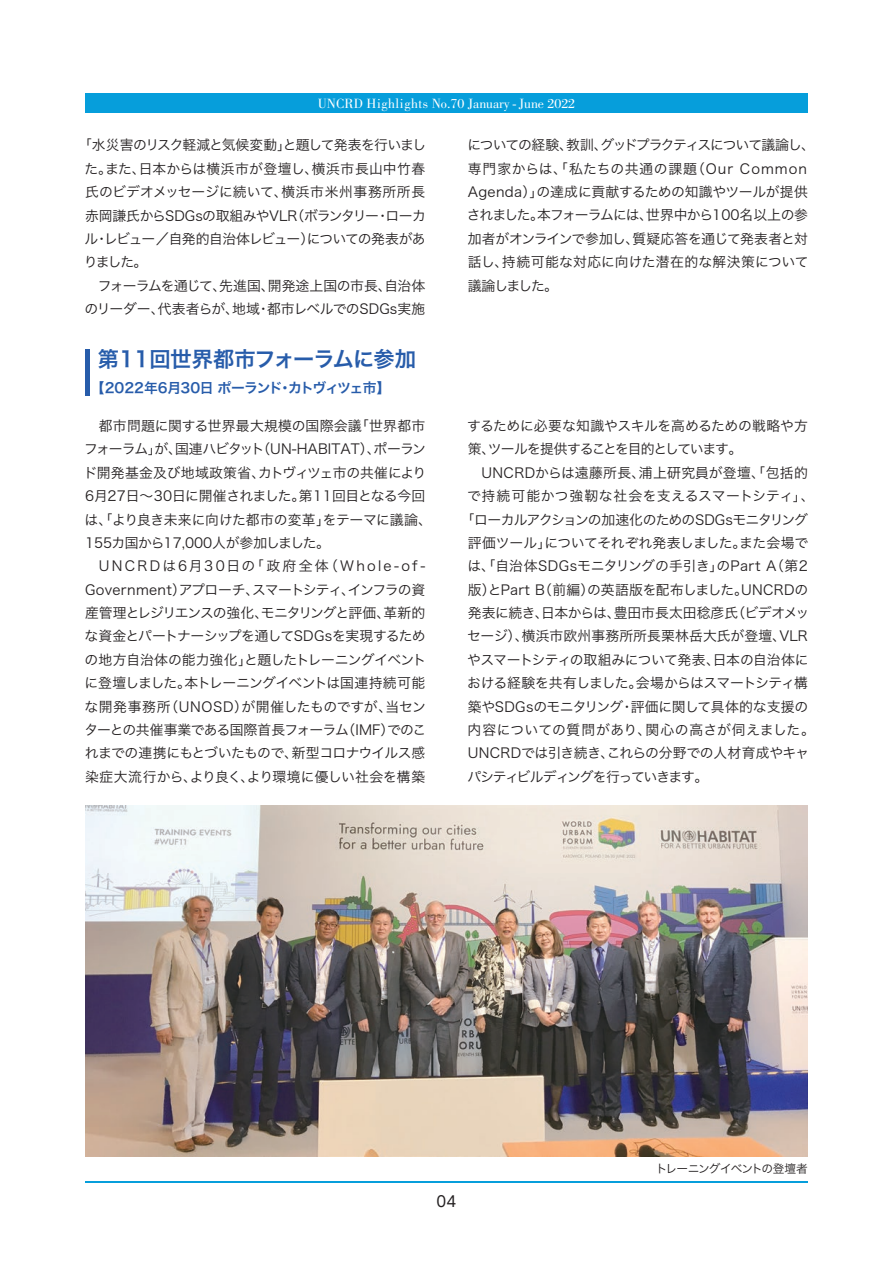
<style>
.page{position:relative;width:893px;height:1263px;background:#fff}
.page>*{position:absolute;margin:0;border:0;box-sizing:border-box;transform-origin:0 0}
.t1{font:21.3px "Hira Kaku Pro N W6";color:#275caa}
.t2{font:14.85px "UD Shin Go Pro";color:#231f20}
.t3{font:13.8px/23.4px "Hira Kaku Pro N W3";letter-spacing:-.02em;color:#231f20}
.t4{font:13.8px/23.4px "Hira Kaku Pro N W3";letter-spacing:-.04em;color:#231f20}
.t5{font:13.8px "Hira Kaku Pro N W3";letter-spacing:.01em;color:#231f20}
.t6{font:13.8px "Bodoni";color:#fff}
.t7{font:13.8px "Hira Kaku Pro N W3";letter-spacing:.02em;color:#231f20}
.t8{font:13.8px "Hira Kaku Pro N W3";letter-spacing:-.06em;color:#231f20}
.t9{font:13.8px "Hira Kaku Pro N W3";letter-spacing:.025em;color:#231f20}
.t10{font:13.8px "Hira Kaku Pro N W6";letter-spacing:-.04em;color:#275caa}
.t11{font:13.8px "Hira Kaku Pro N W3";letter-spacing:.035em;color:#231f20}
.t12{font:13.8px "Hira Kaku Pro N W3";letter-spacing:.03em;color:#231f20}
.t13{font:13.8px "Hira Kaku Pro N W3";letter-spacing:-.08em;color:#231f20}
.t14{font:11.7px "Hira Kaku Pro N W3";letter-spacing:-.085em;color:#231f20}
</style>
<div class="page">
<img style="left:85px;top:806px;width:723px;height:351px">
<hr style="left:85px;top:349px;width:4px;height:46px;background:#275caa">
<hr style="left:85px;top:1181px;width:723px;height:1px;background:#069edb">
<div style="left:85px;top:94px;width:723px;height:19px;background:#069edb"></div>
<p class="t6" style="left:318px;top:96px;width:259px">UNCRD Highlights No.70 January -June 2022</p>
<p class="t3" style="left:84px;top:132px;width:344px;text-align:justify;text-indent:-6px">「水災害のリスク軽減と気候変動」と題して発表を行いました。また、日本からは横浜市が登壇し、横浜市長山中竹春氏のビデオメッセージに続いて、横浜市米州事務所所長赤岡謙氏からSDGsの取組みやVLR（ボランタリー・ローカル・レビュー／自発的自治体レビュー）についての発表がありました。</p>
<p class="t3" style="left:85px;top:273px;width:342px;text-align:right">フォーラムを通じて、先進国、開発途上国の市長、自治体のリーダー、代表者らが、地域・都市レベルでのSDGs実施</p>
<h1 class="t1" style="left:98px;top:340px;width:320px">第11回世界都市フォーラムに参加</h1>
<p class="t10" style="left:91px;top:375px;width:301px">【2022年6月30日 ポーランド・カトヴィツェ市】</p>
<p class="t3" style="left:84px;top:413px;width:350px;text-indent:15px">都市問題に関する世界最大規模の国際会議「世界都市フォーラム」が、国連ハビタット（UN-HABITAT）、ポーランド開発基金及び地域政策省、カトヴィツェ市の共催により<br>6月27日～30日に開催されました。第11回目となる今回は、「より良き未来に向けた都市の変革」をテーマに議論、<br>155カ国から17,000人が参加しました。</p>
<p class="t3" style="left:84px;top:553px;width:344px;text-align:justify;text-indent:14px">UNCRDは6月30日の「政府全体（Whole-of-Government）アプローチ、スマートシティ、インフラの資産管理とレジリエンスの強化、モニタリングと評価、革新的な資金とパートナーシップを通してSDGsを実現するための地方自治体の能力強化」と題したトレーニングイベントに登壇しました。本トレーニングイベントは国連持続可能な開発事務所（UNOSD）が開催したものですが、当センターとの共催事業である国際首長フォーラム（IMF）でのこれまでの連携にもとづいたもので、新型コロナウイルス感染症大流行から、より良く、より環境に優しい社会を構築</p>
<p class="t3" style="left:467px;top:132px;width:349px">についての経験、教訓、グッドプラクティスについて議論し、専門家からは、「私たちの共通の課題（Our Common<br>Agenda）」の達成に貢献するための知識やツールが提供されました。本フォーラムには、世界中から100名以上の参加者がオンラインで参加し、質疑応答を通じて発表者と対話し、持続可能な対応に向けた潜在的な解決策について議論しました。</p>
<p class="t4" style="left:467px;top:413px;width:342px">するために必要な知識やスキルを高めるための戦略や方策、ツールを提供することを目的としています。</p>
<p class="t9" style="left:482px;top:460px;width:328px">UNCRDからは遠藤所長、浦上研究員が登壇、「包括的</p>
<p class="t11" style="left:467px;top:484px;width:349px">で持続可能かつ強靭な社会を支えるスマートシティ」、</p>
<p class="t8" style="left:461px;top:507px;width:349px">「ローカルアクションの加速化のためのSDGsモニタリング</p>
<p class="t3" style="left:468px;top:530px;width:342px">評価ツール」についてそれぞれ発表しました。また会場で</p>
<p class="t5" style="left:467px;top:554px;width:342px">は、「自治体SDGsモニタリングの手引き」のPart A（第2</p>
<p class="t7" style="left:468px;top:577px;width:342px">版）とPart B（前編）の英語版を配布しました。UNCRDの</p>
<p class="t3" style="left:468px;top:600px;width:343px">発表に続き、日本からは、豊田市長太田稔彦氏（ビデオメッ</p>
<p class="t5" style="left:467px;top:624px;width:342px">セージ）、横浜市欧州事務所所長栗林岳大氏が登壇、VLR</p>
<p class="t3" style="left:467px;top:647px;width:343px">やスマートシティの取組みについて発表、日本の自治体に</p>
<p class="t4" style="left:467px;top:670px;width:342px">おける経験を共有しました。会場からはスマートシティ構</p>
<p class="t3" style="left:468px;top:694px;width:342px">築やSDGsのモニタリング・評価に関して具体的な支援の</p>
<p class="t12" style="left:468px;top:717px;width:349px">内容についての質問があり、関心の高さが伺えました。</p>
<p class="t3" style="left:468px;top:740px;width:343px">UNCRDでは引き続き、これらの分野での人材育成やキャ</p>
<p class="t13" style="left:467px;top:764px;width:242px">パシティビルディングを行っていきます。</p>
<p class="t2" style="left:437px;top:1189px;width:21px">04</p>
<p class="t14" style="left:656px;top:1158px;width:154px">トレーニングイベントの登壇者</p>
</div>
